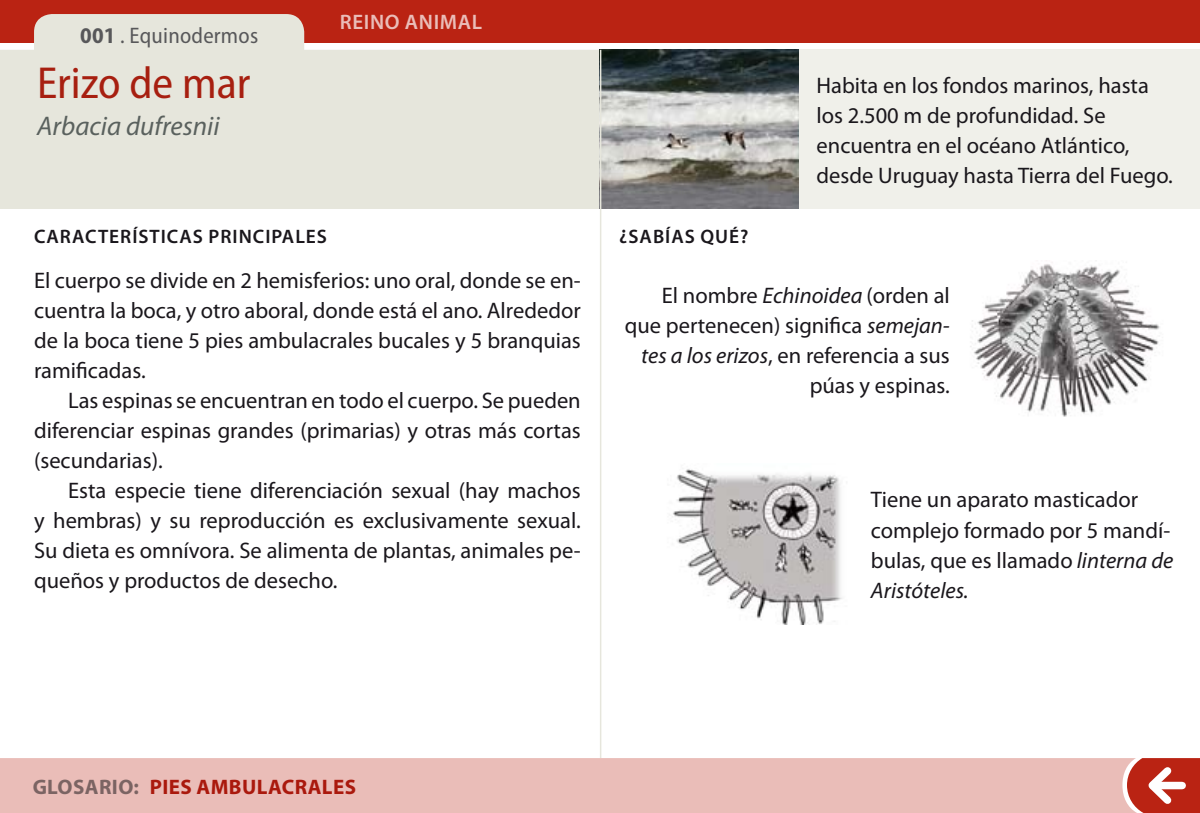
<style>
.page{position:relative;width:1200px;height:813px;background:#fff}
.page>*{position:absolute;margin:0;border:0;box-sizing:border-box;transform-origin:0 0}
.t1{font:semi-condensed 45px "Myriad Pro";color:#ba2313}
.t2{font:italic 27px "Myriad Pro";color:#646c6e}
.t3{font:22.5px/30px "Myriad Pro";color:#1a171c;text-align:justify}
.t4{font:semi-condensed 22.5px "Myriad Pro";letter-spacing:.01em;color:#58585a}
.t5{font:700 21px "Myriad Pro";letter-spacing:.02em;color:#ba2313}
.t6{font:600 21px "Myriad Pro";letter-spacing:.03em;color:#eabdb8}
.t7{font:600 19.5px "Myriad Pro";letter-spacing:.05em;color:#1a171c}
.s1{font-weight:700}
.s2{font-style:italic}
.s3{color:#87888a}
</style>
<div class="page">
<div style="left:0;top:0;width:1199px;height:43px;background:#ba2313"></div>
<svg style="left:0;top:14px;width:1199px;height:195px;fill:#e6e6dc"></svg>
<img style="left:970px;top:262px;width:190px;height:155px">
<img style="left:672px;top:469px;width:170px;height:155px">
<img style="left:601px;top:50px;width:198px;height:159px">
<div style="left:799px;top:50px;width:400px;height:159px;background:#f0f0ea"></div>
<hr style="left:599px;top:50px;width:2px;height:707px;background:#e6e6dc">
<div style="left:0;top:757px;width:1126px;height:55px;background:#eabdb8"></div>
<svg style="left:1126px;top:758px;width:73px;height:54px"></svg>
<p class="t4" style="left:80px;top:21px;width:179px"><span class="s1">001</span> . Equinodermos</p>
<h1 class="t1" style="left:37px;top:56px;width:215px">Erizo de mar</h1>
<p class="t2" style="left:37px;top:109px;width:184px">Arbacia dufresnii</p>
<p class="t6" style="left:340px;top:9px;width:144px">REINO ANIMAL</p>
<p class="t7" style="left:34px;top:224px;width:293px">CARACTERÍSTICAS PRINCIPALES</p>
<p class="t7" style="left:619px;top:224px;width:131px">¿SABÍAS QUÉ?</p>
<p class="t3" style="left:816px;top:70px;width:357px;text-align:left">Habita en los fondos marinos, hasta los 2.500 m de profundidad. Se encuentra en el océano Atlántico, desde Uruguay hasta Tierra del Fuego.</p>
<p class="t3" style="left:34px;top:265px;width:548px">El cuerpo se divide en 2 hemisferios: uno oral, donde se en&shy;cuentra la boca, y otro aboral, donde está el ano. Alrededor de la boca tiene 5 pies ambulacrales bucales y 5 branquias ramificadas.</p>
<p class="t3" style="left:34px;top:385px;width:548px;text-indent:34px">Las espinas se encuentran en todo el cuerpo. Se pueden diferenciar espinas grandes (primarias) y otras más cortas (secundarias).</p>
<p class="t3" style="left:34px;top:475px;width:548px;text-indent:34px">Esta especie tiene diferenciación sexual (hay machos y hembras) y su reproducción es exclusivamente sexual.<br>Su dieta es omnívora. Se alimenta de plantas, animales pe&shy;queños y productos de desecho.</p>
<p class="t3" style="left:624px;top:280px;width:326px;text-align:right">El nombre <span class="s2">Echinoidea</span> (orden al que pertenecen) significa <span class="s2">semejan&shy;tes a los erizos</span>, en referencia a sus púas y espinas.</p>
<p class="t3" style="left:870px;top:484px;width:304px;text-align:left">Tiene un aparato masticador complejo formado por 5 mandí&shy;bulas, que es llamado <span class="s2">linterna de<br>Aristóteles.</span></p>
<p class="t5" style="left:32px;top:772px;width:325px"><span class="s3">GLOSARIO:</span> PIES AMBULACRALES</p>
</div>
